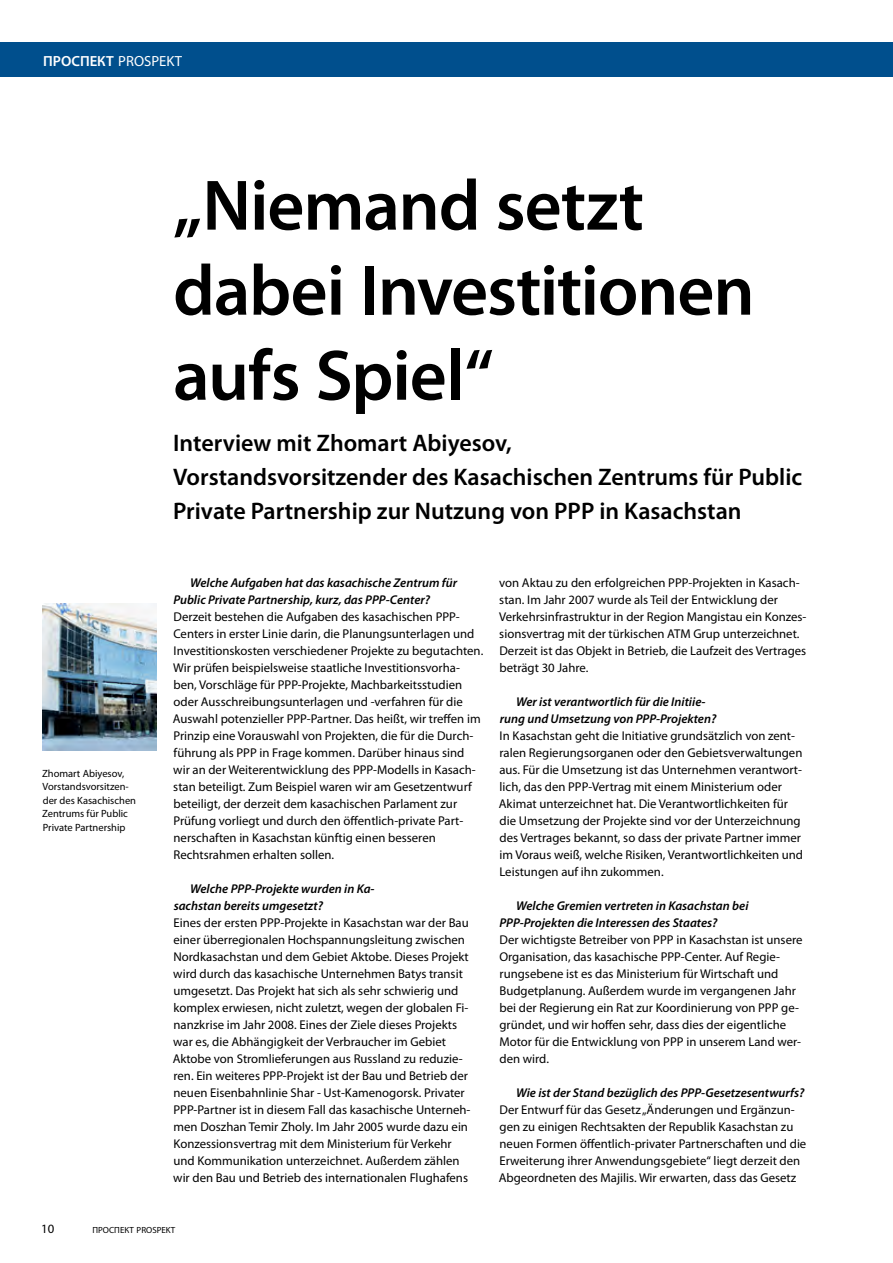
<style>
.page{position:relative;width:893px;height:1263px;background:#fff}
.page>*{position:absolute;margin:0;border:0;box-sizing:border-box;transform-origin:0 0}
.t1{font:600 72px/85.1px "Myriad Pro";letter-spacing:-.015em;color:#000}
.t2{font:600 24px/34px "Myriad Pro";color:#000}
.t3{font:600 14.7px "Myriad Pro";color:#fff}
.t4{font:12.75px/17px "Myriad Pro";color:#000}
.t5{font:italic 600 12.75px/17px "Myriad Pro";color:#000}
.t6{font:12.75px "Myriad Pro";color:#000}
.t7{font:10.5px/13.5px "Myriad Pro";color:#000}
.t8{font:8.85px "Myriad Pro";color:#000}
.s1{font-weight:400}
</style>
<div class="page">
<div style="left:0;top:43px;width:893px;height:34px;background:#004f8d"></div>
<img style="left:42px;top:604px;width:114px;height:147px">
<p class="t3" style="left:43px;top:51px;width:140px">проспект <span class="s1">PROSPEKT</span></p>
<p class="t7" style="left:42px;top:766px;width:96px">Zhomart Abiyesov,<br>Vorstandsvorsitzen&shy;der des Kasachischen<br>Zentrums für Public<br>Private Partnership</p>
<h1 class="t1" style="left:173px;top:161px;width:583px">„Niemand setzt dabei Investitionen aufs Spiel“</h1>
<h2 class="t2" style="left:173px;top:425px;width:631px">Interview mit Zhomart Abiyesov,<br>Vorstandsvorsitzender des Kasachischen Zentrums für Public<br>Private Partnership zur Nutzung von PPP in Kasachstan</h2>
<p class="t5" style="left:173px;top:574px;width:285px;text-indent:17px">Welche Aufgaben hat das kasachische Zentrum für<br>Public Private Partnership, kurz, das PPP-Center?</p>
<p class="t4" style="left:173px;top:608px;width:312px">Derzeit bestehen die Aufgaben des kasachischen PPP-Centers in erster Linie darin, die Planungsunterlagen und Investitionskosten verschiedener Projekte zu begutachten.<br>Wir prüfen beispielsweise staatliche Investitionsvorha&shy;ben, Vorschläge für PPP-Projekte, Machbarkeitsstudien oder Ausschreibungsunterlagen und -verfahren für die Auswahl potenzieller PPP-Partner. Das heißt, wir treffen im Prinzip eine Vorauswahl von Projekten, die für die Durch&shy;führung als PPP in Frage kommen. Darüber hinaus sind<br>wir an der Weiterentwicklung des PPP-Modells in Kasach&shy;stan beteiligt. Zum Beispiel waren wir am Gesetzentwurf beteiligt, der derzeit dem kasachischen Parlament zur Prüfung vorliegt und durch den öffentlich-private Part&shy;nerschaften in Kasachstan künftig einen besseren Rechtsrahmen erhalten sollen.</p>
<p class="t5" style="left:174px;top:880px;width:202px;text-indent:16px">Welche PPP-Projekte wurden in Ka&shy;sachstan bereits umgesetzt?</p>
<p class="t4" style="left:173px;top:914px;width:299px">Eines der ersten PPP-Projekte in Kasachstan war der Bau einer überregionalen Hochspannungsleitung zwischen Nordkasachstan und dem Gebiet Aktobe. Dieses Projekt wird durch das kasachische Unternehmen Batys transit umgesetzt. Das Projekt hat sich als sehr schwierig und komplex erwiesen, nicht zuletzt, wegen der globalen Fi&shy;nanzkrise im Jahr 2008. Eines der Ziele dieses Projekts war es, die Abhängigkeit der Verbraucher im Gebiet Aktobe von Stromlieferungen aus Russland zu reduzie&shy;ren. Ein weiteres PPP-Projekt ist der Bau und Betrieb der neuen Eisenbahnlinie Shar - Ust-Kamenogorsk. Privater PPP-Partner ist in diesem Fall das kasachische Unterneh&shy;men Doszhan Temir Zholy. Im Jahr 2005 wurde dazu ein Konzessionsvertrag mit dem Ministerium für Verkehr und Kommunikation unterzeichnet. Außerdem zählen wir den Bau und Betrieb des internationalen Flughafens</p>
<p class="t4" style="left:499px;top:574px;width:309px">von Aktau zu den erfolgreichen PPP-Projekten in Kasach&shy;stan. Im Jahr 2007 wurde als Teil der Entwicklung der Verkehrsinfrastruktur in der Region Mangistau ein Konzes&shy;sionsvertrag mit der türkischen ATM Grup unterzeichnet.<br>Derzeit ist das Objekt in Betrieb, die Laufzeit des Vertrages beträgt 30 Jahre.</p>
<p class="t5" style="left:500px;top:693px;width:218px;text-align:center">Wer ist verantwortlich für die Initiie&shy;rung und Umsetzung von PPP-Projekten?</p>
<p class="t4" style="left:499px;top:727px;width:306px">In Kasachstan geht die Initiative grundsätzlich von zent&shy;ralen Regierungsorganen oder den Gebietsverwaltungen aus. Für die Umsetzung ist das Unternehmen verantwort&shy;lich, das den PPP-Vertrag mit einem Ministerium oder Akimat unterzeichnet hat. Die Verantwortlichkeiten für die Umsetzung der Projekte sind vor der Unterzeichnung des Vertrages bekannt, so dass der private Partner immer im Voraus weiß, welche Risiken, Verantwortlichkeiten und Leistungen auf ihn zukommen.</p>
<p class="t5" style="left:499px;top:897px;width:251px;text-indent:17px">Welche Gremien vertreten in Kasachstan bei<br>PPP-Projekten die Interessen des Staates?</p>
<p class="t4" style="left:499px;top:931px;width:305px">Der wichtigste Betreiber von PPP in Kasachstan ist unsere Organisation, das kasachische PPP-Center. Auf Regie&shy;rungsebene ist es das Ministerium für Wirtschaft und Budgetplanung. Außerdem wurde im vergangenen Jahr bei der Regierung ein Rat zur Koordinierung von PPP ge&shy;gründet, und wir hoffen sehr, dass dies der eigentliche Motor für die Entwicklung von PPP in unserem Land wer&shy;den wird.</p>
<p class="t5" style="left:516px;top:1084px;width:290px">Wie ist der Stand bezüglich des PPP-Gesetzesentwurfs?</p>
<p class="t4" style="left:499px;top:1101px;width:309px">Der Entwurf für das Gesetz „Änderungen und Ergänzun&shy;gen zu einigen Rechtsakten der Republik Kasachstan zu neuen Formen öffentlich-privater Partnerschaften und die Erweiterung ihrer Anwendungsgebiete“ liegt derzeit den Abgeordneten des Majilis. Wir erwarten, dass das Gesetz</p>
<p class="t6" style="left:41px;top:1221px;width:15px">10</p>
<p class="t8" style="left:93px;top:1225px;width:84px">ПРОСПЕКТ PROSPEKT</p>
</div>
